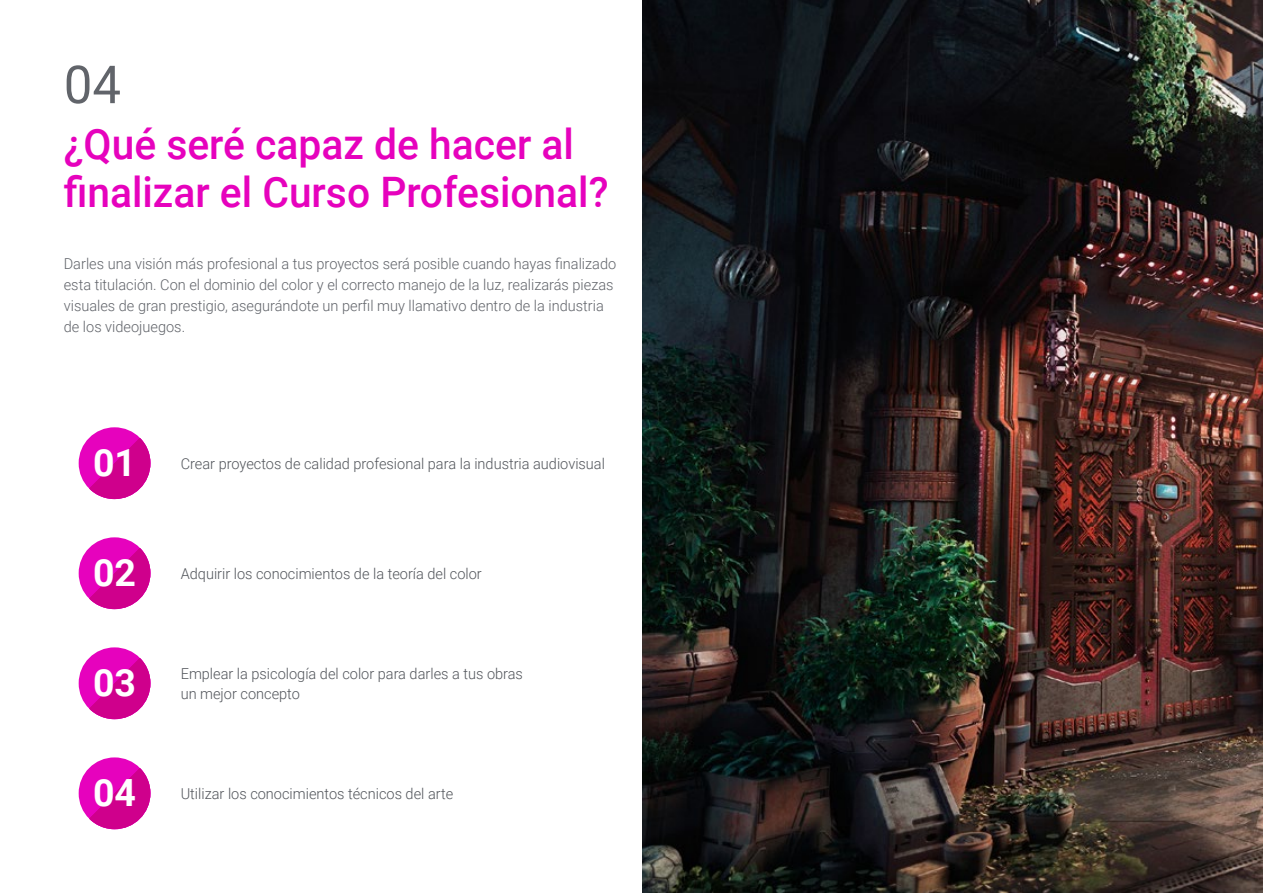
<style>
.page{position:relative;width:1263px;height:893px;background:#fff}
.page>*{position:absolute;margin:0;border:0;box-sizing:border-box;transform-origin:0 0}
.t1{font:52.5px "Roboto";color:#61646a}
.t2{font:500 42px/48px "Roboto";color:#e602bd}
.t3{font:700 37.5px "Roboto";color:#fff}
.t4{font:300 15px/21px "Roboto";color:#61646a}
.t5{font:300 15px/19.5px "Roboto";color:#52555b}
</style>
<div class="page">
<div style="left:79px;top:537px;width:71px;height:72px;background:#e602bd;border-radius:50%"></div>
<svg style="left:89px;top:548px;width:61px;height:61px"></svg>
<div style="left:79px;top:757px;width:71px;height:72px;background:#e602bd;border-radius:50%"></div>
<svg style="left:89px;top:768px;width:61px;height:61px"></svg>
<div style="left:79px;top:647px;width:71px;height:72px;background:#e602bd;border-radius:50%"></div>
<svg style="left:89px;top:658px;width:61px;height:61px"></svg>
<div style="left:79px;top:427px;width:71px;height:72px;background:#e602bd;border-radius:50%"></div>
<svg style="left:89px;top:438px;width:61px;height:61px"></svg>
<img style="left:642px;top:0;width:621px;height:893px">
<h1 class="t1" style="left:64px;top:48px;width:59px">04</h1>
<h2 class="t2" style="left:64px;top:119px;width:546px">¿Qué seré capaz de hacer al finalizar el Curso Profesional?</h2>
<p class="t4" style="left:64px;top:253px;width:554px">Darles una visión más profesional a tus proyectos será posible cuando hayas finalizado esta titulación. Con el dominio del color y el correcto manejo de la luz, realizarás piezas visuales de gran prestigio, asegurándote un perfil muy llamativo dentro de la industria de los videojuegos.</p>
<h3 class="t3" style="left:93px;top:436px;width:45px">01</h3>
<p class="t5" style="left:181px;top:453px;width:426px">Crear proyectos de calidad profesional para la industria audiovisual</p>
<h3 class="t3" style="left:93px;top:546px;width:45px">02</h3>
<p class="t5" style="left:181px;top:563px;width:303px">Adquirir los conocimientos de la teoría del color</p>
<h3 class="t3" style="left:93px;top:656px;width:45px">03</h3>
<p class="t5" style="left:181px;top:663px;width:344px">Emplear la psicología del color para darles a tus obras un mejor concepto</p>
<h3 class="t3" style="left:93px;top:766px;width:45px">04</h3>
<p class="t5" style="left:181px;top:783px;width:274px">Utilizar los conocimientos técnicos del arte</p>
</div>
